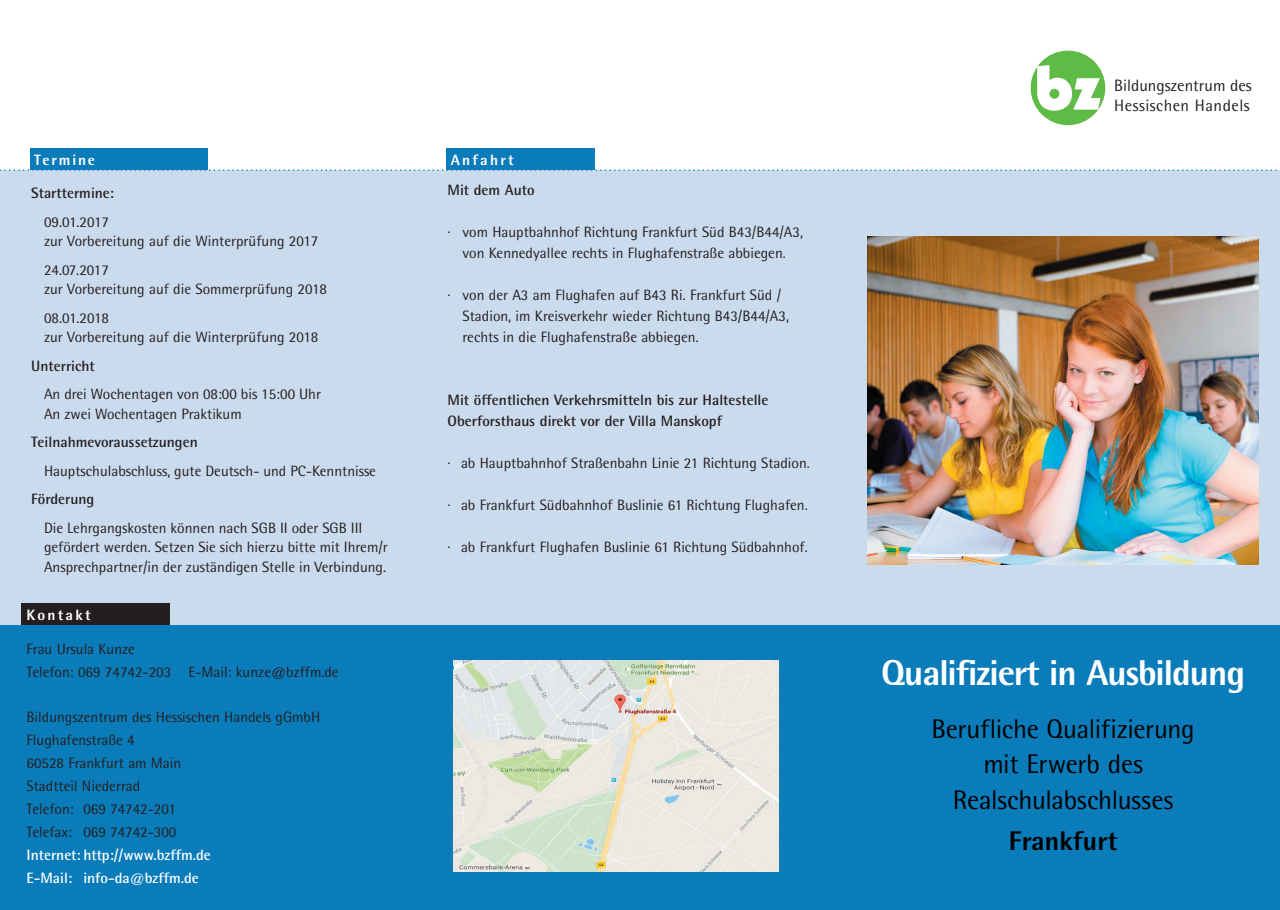
<style>
.page{position:relative;width:1280px;height:910px;background:#fff}
.page>*{position:absolute;margin:0;border:0;box-sizing:border-box;transform-origin:0 0}
.t1{font:800 36px "Rotis Semi Sans";letter-spacing:-.03em;color:#fff}
.t2{font:27px/35.5px "Rotis Semi Sans";letter-spacing:-.01em;color:#000;text-align:center}
.t3{font:800 27px "Rotis Semi Sans";color:#000}
.t4{font:16.5px/20px "Rotis Semi Sans";color:#231f20}
.t5{font:15px/23px "Rotis Semi Sans";color:#231f20}
.t6{font:700 15px/21px "Rotis Semi Sans";color:#231f20}
.t7{font:700 15px/23px "Rotis Semi Sans";color:#fff}
.t8{font:800 15px "Rotis Semi Sans";letter-spacing:.15em;color:#fff}
.t9{font:800 15px "Rotis Semi Sans";letter-spacing:.12em;color:#fff}
</style>
<div class="page">
<div style="left:0;top:170px;width:1280px;height:510px;background:#cbdbee"></div>
<div style="left:0;top:625px;width:1280px;height:285px;background:#0a7cba"></div>
<div style="left:30px;top:149px;width:177px;height:21px;background:#0a7cba"></div>
<div style="left:446px;top:149px;width:149px;height:21px;background:#0a7cba"></div>
<div style="left:1031px;top:51px;width:74px;height:74px;background:#60bb46;border-radius:50%"></div>
<svg style="left:1037px;top:65px;width:63px;height:46px"></svg>
<div style="left:21px;top:604px;width:149px;height:21px;background:#231f20"></div>
<svg style="left:0;top:169px;width:1280px;height:2px"></svg>
<img style="left:867px;top:236px;width:392px;height:328px">
<img style="left:454px;top:660px;width:324px;height:212px">
<p class="t9" style="left:34px;top:150px;width:63px">Termine</p>
<p class="t8" style="left:451px;top:150px;width:65px">Anfahrt</p>
<p class="t6" style="left:31px;top:183px;width:84px">Starttermine:</p>
<p class="t5" style="left:44px;top:212px;width:276px;line-height:19.5px">09.01.2017<br>zur Vorbereitung auf die Winterprüfung 2017</p>
<p class="t5" style="left:44px;top:260px;width:284px;line-height:19.5px">24.07.2017<br>zur Vorbereitung auf die Sommerprüfung 2018</p>
<p class="t5" style="left:44px;top:308px;width:276px;line-height:19.5px">08.01.2018<br>zur Vorbereitung auf die Winterprüfung 2018</p>
<p class="t6" style="left:31px;top:355px;width:65px">Unterricht</p>
<p class="t5" style="left:44px;top:384px;width:279px;line-height:19.5px">An drei Wochentagen von 08:00 bis 15:00 Uhr<br>An zwei Wochentagen Praktikum</p>
<p class="t6" style="left:31px;top:432px;width:168px">Teilnahmevoraussetzungen</p>
<p class="t5" style="left:44px;top:459px;width:333px">Hauptschulabschluss, gute Deutsch- und PC-Kenntnisse</p>
<p class="t6" style="left:31px;top:489px;width:65px">Förderung</p>
<p class="t5" style="left:44px;top:518px;width:345px;line-height:19.5px">Die Lehrgangskosten können nach SGB II oder SGB III gefördert werden. Setzen Sie sich hierzu bitte mit Ihrem/r<br>Ansprechpartner/in der zuständigen Stelle in Verbindung.</p>
<p class="t8" style="left:27px;top:605px;width:66px">Kontakt</p>
<p class="t5" style="left:27px;top:637px;width:314px">Frau Ursula Kunze<br>Telefon: 069 74742-203 E-Mail: kunze@bzffm.de</p>
<p class="t5" style="left:27px;top:706px;width:295px">Bildungszentrum des Hessischen Handels gGmbH<br>Flughafenstraße 4<br>60528 Frankfurt am Main<br>Stadtteil Niederrad<br>Telefon: 069 74742-201<br>Telefax: 069 74742-300</p>
<p class="t7" style="left:27px;top:843px;width:186px">Internet: http://www.bzffm.de<br>E-Mail: info-da@bzffm.de</p>
<p class="t6" style="left:447px;top:179px;width:89px">Mit dem Auto</p>
<p class="t5" style="left:447px;top:221px;width:357px;line-height:21px;text-align:center">· vom Hauptbahnhof Richtung Frankfurt Süd B43/B44/A3, von Kennedyallee rechts in Flughafenstraße abbiegen.</p>
<p class="t5" style="left:462px;top:284px;width:328px;line-height:21px;text-indent:-15px">· von der A3 am Flughafen auf B43 Ri. Frankfurt Süd /<br>Stadion, im Kreisverkehr wieder Richtung B43/B44/A3, rechts in die Flughafenstraße abbiegen.</p>
<p class="t6" style="left:447px;top:389px;width:322px">Mit öffentlichen Verkehrsmitteln bis zur Haltestelle<br>Oberforsthaus direkt vor der Villa Manskopf</p>
<p class="t5" style="left:447px;top:451px;width:364px">· ab Hauptbahnhof Straßenbahn Linie 21 Richtung Stadion.</p>
<p class="t5" style="left:447px;top:493px;width:362px">· ab Frankfurt Südbahnhof Buslinie 61 Richtung Flughafen.</p>
<p class="t5" style="left:447px;top:535px;width:362px">· ab Frankfurt Flughafen Buslinie 61 Richtung Südbahnhof.</p>
<p class="t4" style="left:1114px;top:76px;width:139px">Bildungszentrum des<br>Hessischen Handels</p>
<h1 class="t1" style="left:881px;top:650px;width:365px">Qualifiziert in Ausbildung</h1>
<h2 class="t2" style="left:931px;top:711px;width:265px">Berufliche Qualifizierung mit Erwerb des<br>Realschulabschlusses</h2>
<h2 class="t3" style="left:1009px;top:824px;width:110px">Frankfurt</h2>
</div>
